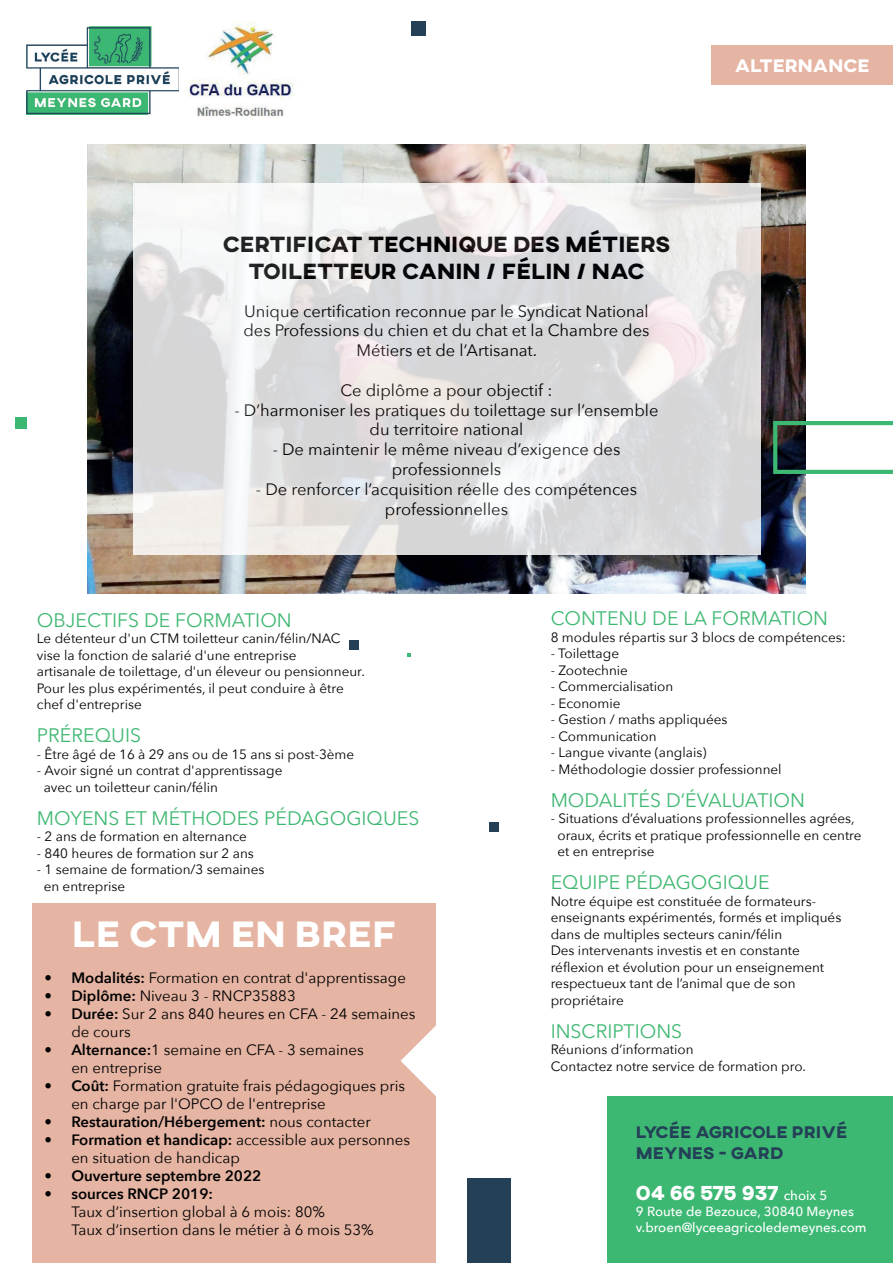
<style>
.page{position:relative;width:893px;height:1263px;background:#fff}
.page>*{position:absolute;margin:0;border:0;box-sizing:border-box;transform-origin:0 0}
.t1{font:800 37.5px "AXIS";color:#fff}
.t2{font:800 22.5px/27px "AXIS";color:#000001;text-align:center}
.t3{font:800 20.7px "AXIS";letter-spacing:-.03em;color:#fff}
.t4{font:19.5px "Avenir Next";color:#40b872}
.t5{font:800 18.6px "AXIS";color:#fff}
.t6{font:800 17.25px/20.7px "AXIS";color:#244057}
.t7{font:16.5px/19.8px "Avenir Next";color:#000001;text-align:center}
.t8{font:15px/18px "Avenir Next";color:#000001}
.t9{font:600 15px "Avenir Next";color:#000001}
.t10{font:13.5px/16.5px "Avenir Next";color:#000001}
.t11{font:500 13.2px/15.9px "Avenir Next";color:#fff}
.s1{font-weight:600}
.s2{font-weight:400}
.s3{font-family:"Avenir Next";font-weight:500;font-size:13.2px}
</style>
<div class="page">
<div style="left:32px;top:904px;width:404px;height:359px;background:#e5b4a2"></div>
<img style="left:88px;top:145px;width:717px;height:448px">
<svg style="left:133px;top:183px;width:627px;height:371px;fill:#dbdcde"></svg>
<div style="left:607px;top:1097px;width:286px;height:166px;background:#3cb873"></div>
<svg style="left:773px;top:421px;width:120px;height:53px"></svg>
<div style="left:349px;top:640px;width:10px;height:10px;background:#244057"></div>
<div style="left:489px;top:822px;width:10px;height:10px;background:#244057"></div>
<svg style="left:407px;top:653px;width:4px;height:4px"></svg>
<div style="left:467px;top:1178px;width:44px;height:85px;background:#244057"></div>
<div style="left:411px;top:21px;width:14px;height:14px;background:#244057"></div>
<div style="left:15px;top:418px;width:11px;height:11px;background:#3cb873"></div>
<div style="left:711px;top:45px;width:182px;height:40px;background:#e5b4a2"></div>
<svg style="left:401px;top:1025px;width:35px;height:71px"></svg>
<img style="left:188px;top:21px;width:109px;height:99px">
<img style="left:26px;top:27px;width:153px;height:88px">
<h2 class="t2" style="left:223px;top:232px;width:449px">CERTIFICAT TECHNIQUE DES MÉTIERS<br>TOILETTEUR CANIN / FÉLIN / NAC</h2>
<p class="t7" style="left:243px;top:300px;width:408px">Unique certification reconnue par le Syndicat National des Professions du chien et du chat et la Chambre des<br>Métiers et de l’Artisanat.</p>
<p class="t7" style="left:340px;top:379px;width:213px">Ce diplôme a pour objectif :</p>
<p class="t7" style="left:234px;top:399px;width:425px">- D’harmoniser les pratiques du toilettage sur l’ensemble du territoire national</p>
<p class="t7" style="left:273px;top:439px;width:349px">- De maintenir le même niveau d’exigence des professionnels</p>
<p class="t7" style="left:256px;top:478px;width:383px">- De renforcer l’acquisition réelle des compétences professionnelles</p>
<h3 class="t5" style="left:735px;top:54px;width:136px">ALTERNANCE</h3>
<h3 class="t4" style="left:37px;top:603px;width:256px">OBJECTIFS DE FORMATION</h3>
<p class="t10" style="left:37px;top:629px;width:329px">Le détenteur d'un CTM toiletteur canin/félin/NAC vise la fonction de salarié d'une entreprise<br>artisanale de toilettage, d'un éleveur ou pensionneur.<br>Pour les plus expérimentés, il peut conduire à être chef d'entreprise</p>
<h3 class="t4" style="left:37px;top:719px;width:106px">PRÉREQUIS</h3>
<p class="t10" style="left:37px;top:745px;width:319px">- Être âgé de 16 à 29 ans ou de 15 ans si post-3ème</p>
<p class="t10" style="left:44px;top:761px;width:240px;text-indent:-7px">- Avoir signé un contrat d'apprentissage avec un toiletteur canin/félin</p>
<h3 class="t4" style="left:37px;top:801px;width:384px">MOYENS ET MÉTHODES PÉDAGOGIQUES</h3>
<p class="t10" style="left:37px;top:827px;width:212px">- 2 ans de formation en alternance</p>
<p class="t10" style="left:37px;top:844px;width:218px">- 840 heures de formation sur 2 ans</p>
<p class="t10" style="left:44px;top:860px;width:222px;text-indent:-7px">- 1 semaine de formation/3 semaines en entreprise</p>
<h1 class="t1" style="left:72px;top:909px;width:326px">LE CTM EN BREF</h1>
<p class="t8" style="left:44px;top:968px;width:363px"><span class="s1">• Modalités:</span> Formation en contrat d'apprentissage</p>
<p class="t8" style="left:44px;top:986px;width:253px"><span class="s1">• Diplôme:</span> Niveau 3 - RNCP35883</p>
<p class="t8" style="left:71px;top:1004px;width:346px;text-indent:-27px"><span class="s1">• Durée:</span> Sur 2 ans 840 heures en CFA - 24 semaines de cours</p>
<p class="t8" style="left:71px;top:1040px;width:294px;text-indent:-27px"><span class="s1">• Alternance:</span>1 semaine en CFA - 3 semaines en entreprise</p>
<p class="t8" style="left:71px;top:1076px;width:335px;text-indent:-27px"><span class="s1">• Coût:</span> Formation gratuite frais pédagogiques pris en charge par l'OPCO de l'entreprise</p>
<p class="t9" style="left:44px;top:1109px;width:328px">• Restauration/Hébergement: <span class="s2">nous contacter</span></p>
<p class="t8" style="left:71px;top:1130px;width:340px;text-indent:-27px"><span class="s1">• Formation et handicap:</span> accessible aux personnes en situation de handicap</p>
<p class="t9" style="left:44px;top:1163px;width:218px">• Ouverture septembre 2022</p>
<p class="t9" style="left:44px;top:1181px;width:170px">• sources RNCP 2019:</p>
<p class="t8" style="left:71px;top:1202px;width:304px">Taux d’insertion global à 6 mois: 80%<br>Taux d’insertion dans le métier à 6 mois 53%</p>
<h3 class="t4" style="left:551px;top:602px;width:279px">CONTENU DE LA FORMATION</h3>
<p class="t10" style="left:551px;top:628px;width:297px">8 modules répartis sur 3 blocs de compétences:</p>
<p class="t10" style="left:551px;top:644px;width:70px">- Toilettage</p>
<p class="t10" style="left:551px;top:661px;width:79px">- Zootechnie</p>
<p class="t10" style="left:551px;top:677px;width:124px">- Commercialisation</p>
<p class="t10" style="left:551px;top:694px;width:71px">- Economie</p>
<p class="t10" style="left:551px;top:710px;width:178px">- Gestion / maths appliquées</p>
<p class="t10" style="left:551px;top:727px;width:107px">- Communication</p>
<p class="t10" style="left:551px;top:743px;width:157px">- Langue vivante (anglais)</p>
<p class="t10" style="left:551px;top:760px;width:233px">- Méthodologie dossier professionnel</p>
<h3 class="t4" style="left:551px;top:783px;width:256px">MODALITÉS D’ÉVALUATION</h3>
<p class="t10" style="left:557px;top:809px;width:306px;text-indent:-7px">- Situations d’évaluations professionnelles agrées, oraux, écrits et pratique professionnelle en centre et en entreprise</p>
<h3 class="t4" style="left:551px;top:866px;width:220px">EQUIPE PÉDAGOGIQUE</h3>
<p class="t10" style="left:551px;top:892px;width:292px">Notre équipe est constituée de formateurs&shy;enseignants expérimentés, formés et impliqués dans de multiples secteurs canin/félin<br>Des intervenants investis et en constante réflexion et évolution pour un enseignement respectueux tant de l’animal que de son propriétaire</p>
<h3 class="t4" style="left:551px;top:1014px;width:133px">INSCRIPTIONS</h3>
<p class="t10" style="left:551px;top:1040px;width:257px">Réunions d’information<br>Contactez notre service de formation pro.</p>
<p class="t6" style="left:636px;top:1122px;width:213px">LYCÉE AGRICOLE PRIVÉ<br>MEYNES - GARD</p>
<h3 class="t3" style="left:636px;top:1179px;width:193px">04 66 575 937 <span class="s3">choix 5</span></h3>
<p class="t11" style="left:636px;top:1203px;width:232px">9 Route de Bezouce, 30840 Meynes v.broen@lyceeagricoledemeynes.com</p>
</div>
